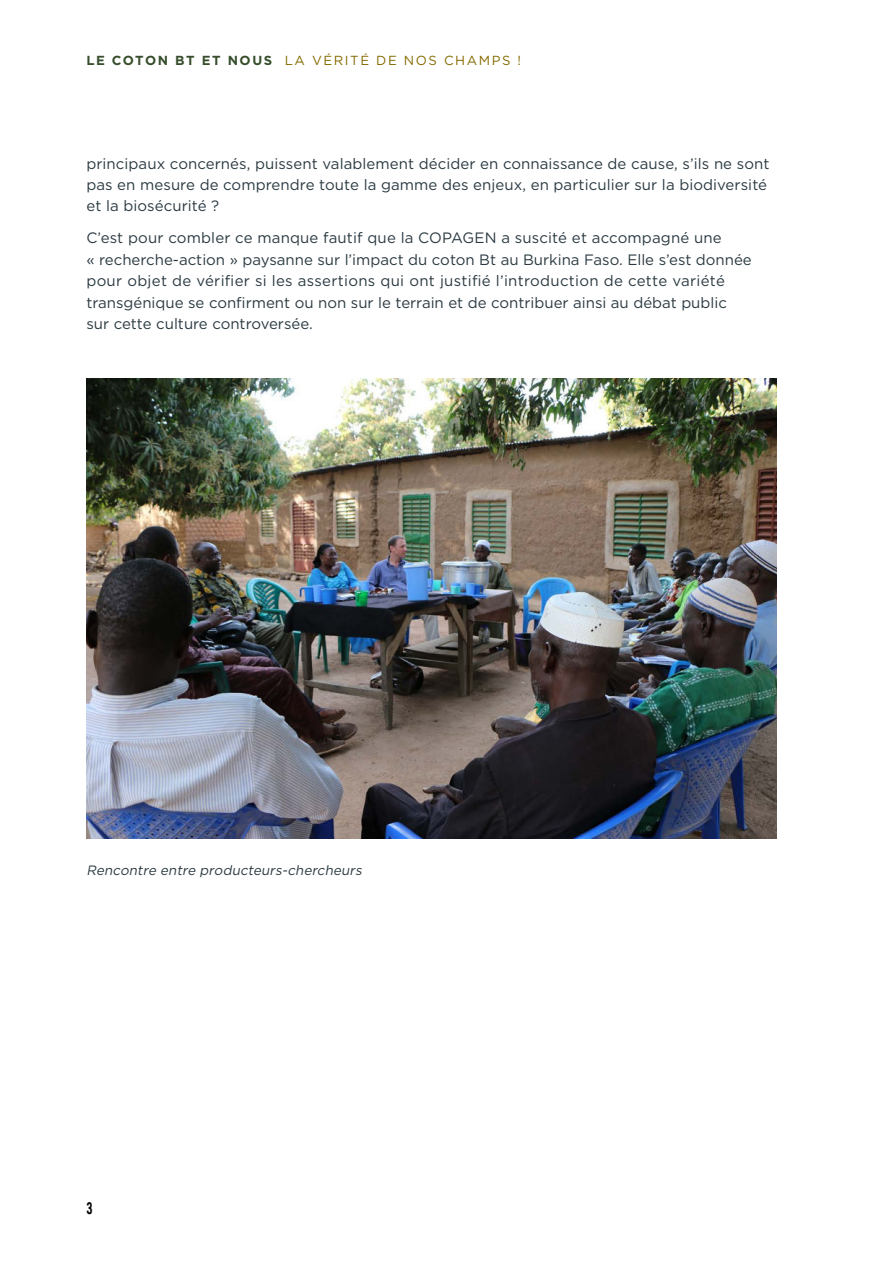
<style>
.page{position:relative;width:893px;height:1263px;background:#fff}
.page>*{position:absolute;margin:0;border:0;box-sizing:border-box;transform-origin:0 0}
.t1{font:16.5px "Alternate Gothic No 2 TL";color:#000}
.t2{font:15px/21.3px "Gotham";letter-spacing:.005em;color:#2b3a42}
.t3{font:italic 13.5px "Gotham";color:#2b3a42}
.t4{font:13.2px "Gotham";letter-spacing:.12em;color:#856a00}
.s1{font-weight:700;color:#374e2c}
</style>
<div class="page">
<img style="left:86px;top:379px;width:690px;height:459px">
<p class="t4" style="left:86px;top:53px;width:436px"><span class="s1">LE COTON BT ET NOUS</span> LA VÉRITÉ DE NOS CHAMPS !</p>
<p class="t2" style="left:86px;top:153px;width:685px">principaux concernés, puissent valablement décider en connaissance de cause, s’ils ne sont pas en mesure de comprendre toute la gamme des enjeux, en particulier sur la biodiversité et la biosécurité ?</p>
<p class="t2" style="left:86px;top:228px;width:667px">C’est pour combler ce manque fautif que la COPAGEN a suscité et accompagné une<br>« recherche-action » paysanne sur l’impact du coton Bt au Burkina Faso. Elle s’est donnée pour objet de vérifier si les assertions qui ont justifié l’introduction de cette variété transgénique se confirment ou non sur le terrain et de contribuer ainsi au débat public sur cette culture controversée.</p>
<p class="t3" style="left:86px;top:863px;width:280px">Rencontre entre producteurs-chercheurs</p>
<p class="t1" style="left:86px;top:1199px;width:8px">3</p>
</div>
